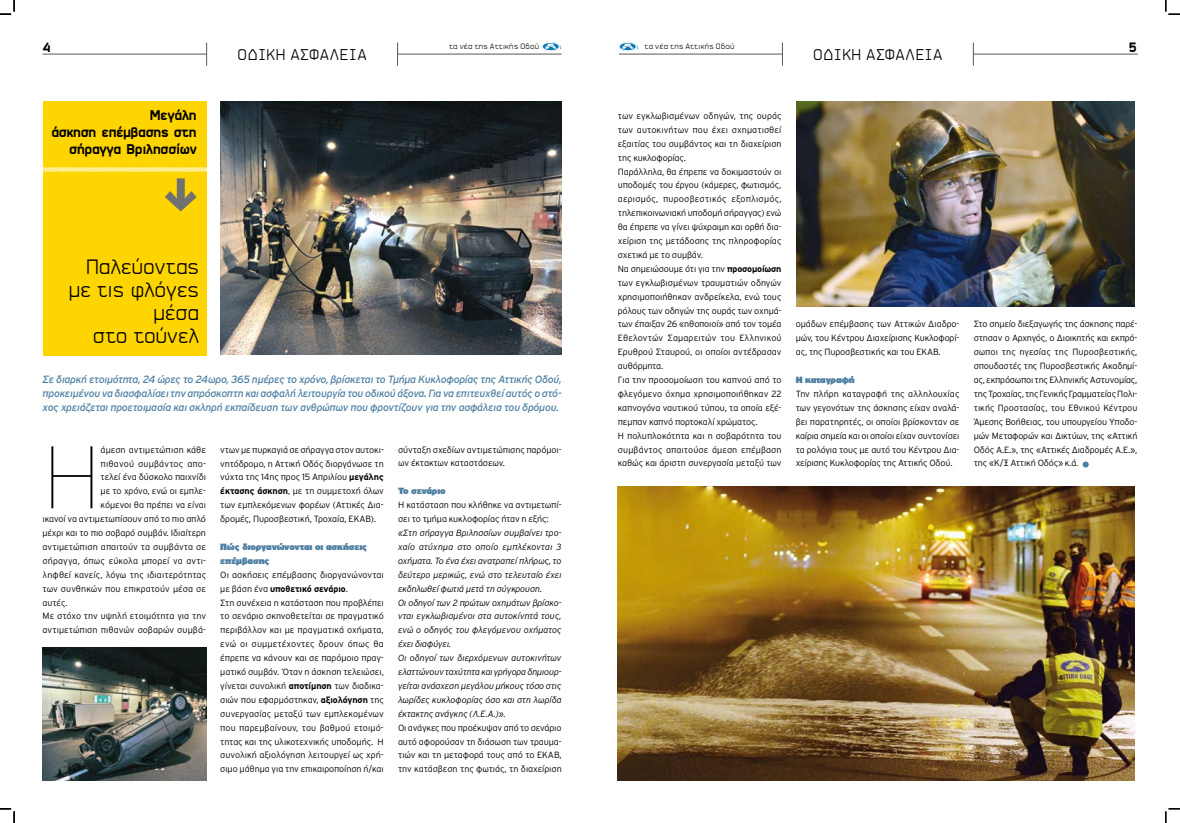
<style>
.page{position:relative;width:1180px;height:823px;background:#fff}
.page>*{position:absolute;margin:0;border:0;box-sizing:border-box;transform-origin:0 0}
.t1{font:100 88.4px "Interstate GR";color:#000}
.t2{font:20px/23px "PF Sector B Light";color:#000;text-align:right}
.t3{font:15px "PF Sector B Light";letter-spacing:.045em;color:#000}
.t4{font:13.5px/17px "PF Sector B Black";letter-spacing:-.01em;color:#000;text-align:right}
.t5{font:13px "PF Sector B Black";color:#000}
.t6{font:italic 10.5px/13.9px "Interstate GR";letter-spacing:-.025em;color:#4d7fa2;text-align:justify}
.t7{font:300 9px/13.9px "Interstate GR";letter-spacing:-.01em;color:#000;text-align:justify}
.t8{font:italic 300 9px/13.9px "Interstate GR";letter-spacing:-.015em;color:#000}
.t9{font:900 9px/13.9px "Interstate GR";letter-spacing:-.015em;color:#4d7fa2}
.t10{font:300 9px "Interstate GR";letter-spacing:.01em;color:#000}
.t11{font:300 9px "Interstate GR";letter-spacing:.015em;color:#000}
.t12{font:300 9px "Interstate GR";letter-spacing:.02em;color:#000}
.t13{font:7.5px "PF Sector B Light";letter-spacing:.04em;color:#000}
.s1{font-weight:700}
</style>
<div class="page">
<svg style="left:0;top:0;width:15px;height:15px"></svg>
<svg style="left:0;top:808px;width:15px;height:14px"></svg>
<hr style="left:43px;top:54px;width:163px;height:1px;background:#58585a">
<hr style="left:398px;top:54px;width:163px;height:1px;background:#58585a">
<svg style="left:206px;top:43px;width:1px;height:23px"></svg>
<svg style="left:397px;top:43px;width:1px;height:23px"></svg>
<svg style="left:542px;top:42px;width:17px;height:9px"></svg>
<svg style="left:1165px;top:0;width:14px;height:15px"></svg>
<svg style="left:1165px;top:808px;width:14px;height:14px"></svg>
<hr style="left:618px;top:54px;width:163px;height:1px;background:#58585a">
<hr style="left:973px;top:54px;width:164px;height:1px;background:#58585a">
<svg style="left:781px;top:43px;width:1px;height:22px"></svg>
<svg style="left:972px;top:43px;width:1px;height:23px"></svg>
<svg style="left:619px;top:42px;width:17px;height:9px"></svg>
<div style="left:43px;top:101px;width:164px;height:254px;background:#ffd500"></div>
<svg style="left:43px;top:167px;width:164px;height:44px"></svg>
<img style="left:220px;top:101px;width:341px;height:253px">
<img style="left:43px;top:647px;width:163px;height:133px">
<svg style="left:1082px;top:461px;width:6px;height:6px"></svg>
<img style="left:796px;top:101px;width:338px;height:205px">
<img style="left:618px;top:486px;width:516px;height:294px">
<h3 class="t5" style="left:42px;top:39px;width:10px">4</h3>
<p class="t13" style="left:449px;top:42px;width:91px">τα νέα της Αττικής Οδού</p>
<p class="t13" style="left:644px;top:42px;width:91px">τα νέα της Αττικής Οδού</p>
<h3 class="t5" style="left:1128px;top:39px;width:10px">5</h3>
<h3 class="t3" style="left:237px;top:45px;width:131px">ΟΔΙΚΗ ΑΣΦΑΛΕΙΑ</h3>
<h3 class="t3" style="left:813px;top:45px;width:131px">ΟΔΙΚΗ ΑΣΦΑΛΕΙΑ</h3>
<h3 class="t4" style="left:51px;top:106px;width:147px">Μεγάλη<br>άσκηση επέμβασης στη σήραγγα Βριλησσίων</h3>
<h2 class="t2" style="left:69px;top:255px;width:131px">Παλεύοντας με τις φλόγες μέσα<br>στο τούνελ</h2>
<p class="t6" style="left:43px;top:372px;width:520px">Σε διαρκή ετοιμότητα, 24 ώρες το 24ωρο, 365 ημέρες το χρόνο, βρίσκεται το Τμήμα Κυκλοφορίας της Αττικής Οδού, προκειμένου να διασφαλίσει την απρόσκοπτη και ασφαλή λειτουργία του οδικού άξονα. Για να επιτευχθεί αυτός ο στό&shy;χος χρειάζεται προετοιμασία και σκληρή εκπαίδευση των ανθρώπων που φροντίζουν για την ασφάλεια του δρόμου.</p>
<h1 class="t1" style="left:43px;top:430px;width:60px">Η</h1>
<p class="t7" style="left:101px;top:442px;width:107px">άμεση αντιμετώπιση κάθε</p>
<p class="t12" style="left:101px;top:458px;width:107px">πιθανού συμβάντος απο-</p>
<p class="t7" style="left:101px;top:470px;width:107px">τελεί ένα δύσκολο παιχνίδι</p>
<p class="t7" style="left:101px;top:484px;width:107px">με το χρόνο, ενώ οι εμπλε-</p>
<p class="t7" style="left:101px;top:497px;width:107px">κόμενοι θα πρέπει να είναι</p>
<p class="t7" style="left:43px;top:511px;width:165px">ικανοί να αντιμετωπίσουν από το πιο απλό</p>
<p class="t7" style="left:43px;top:525px;width:165px">μέχρι και το πιο σοβαρό συμβάν. Ιδιαίτερη</p>
<p class="t7" style="left:43px;top:539px;width:165px">αντιμετώπιση απαιτούν τα συμβάντα σε</p>
<p class="t11" style="left:43px;top:555px;width:165px">σήραγγα, όπως εύκολα μπορεί να αντι-</p>
<p class="t10" style="left:43px;top:569px;width:165px">ληφθεί κανείς, λόγω της ιδιαιτερότητας</p>
<p class="t7" style="left:43px;top:581px;width:165px">των συνθηκών που επικρατούν μέσα σε</p>
<p class="t7" style="left:43px;top:595px;width:27px">αυτές.</p>
<p class="t7" style="left:43px;top:609px;width:165px">Με στόχο την υψηλή ετοιμότητα για την</p>
<p class="t7" style="left:43px;top:622px;width:165px">αντιμετώπιση πιθανών σοβαρών συμβά-</p>
<p class="t7" style="left:220px;top:442px;width:165px">ντων με πυρκαγιά σε σήραγγα στον αυτοκι&shy;νητόδρομο, η Αττική Οδός διοργάνωσε τη νύχτα της 14ης προς 15 Απριλίου <span class="s1">μεγάλης έκτασης άσκηση</span>, με τη συμμετοχή όλων των εμπλεκόμενων φορέων (Αττικές Δια&shy;δρομές, Πυροσβεστική, Τροχαία, ΕΚΑΒ).</p>
<p class="t9" style="left:220px;top:539px;width:148px">Πώς διοργανώνονται οι ασκήσεις επέμβασης</p>
<p class="t7" style="left:220px;top:567px;width:165px;text-align:left">Οι ασκήσεις επέμβασης διοργανώνονται με βάση ένα <span class="s1">υποθετικό σενάριο</span>.<br>Στη συνέχεια η κατάσταση που προβλέπει το σενάριο σκηνοθετείται σε πραγματικό περιβάλλον και με πραγματικά οχήματα, ενώ οι συμμετέχοντες δρουν όπως θα έπρεπε να κάνουν και σε παρόμοιο πραγ&shy;ματικό συμβάν. Όταν η άσκηση τελειώσει, γίνεται συνολική <span class="s1">αποτίμηση</span> των διαδικα&shy;σιών που εφαρμόστηκαν, <span class="s1">αξιολόγηση</span> της συνεργασίας μεταξύ των εμπλεκομένων που παρεμβαίνουν, του βαθμού ετοιμό&shy;τητας και της υλικοτεχνικής υποδομής. Η συνολική αξιολόγηση λειτουργεί ως χρή&shy;σιμο μάθημα για την επικαιροποίηση ή/και</p>
<p class="t7" style="left:398px;top:442px;width:165px">σύνταξη σχεδίων αντιμετώπισης παρόμοι&shy;ων έκτακτων καταστάσεων.</p>
<p class="t9" style="left:398px;top:483px;width:49px">Το σενάριο</p>
<p class="t7" style="left:398px;top:497px;width:165px">Η κατάσταση που κλήθηκε να αντιμετωπί&shy;σει το τμήμα κυκλοφορίας ήταν η εξής:</p>
<p class="t8" style="left:398px;top:525px;width:165px">«Στη σήραγγα Βριλησσίων συμβαίνει τρο&shy;χαίο ατύχημα στο οποίο εμπλέκονται 3 οχήματα. Το ένα έχει ανατραπεί πλήρως, το δεύτερο μερικώς, ενώ στο τελευταίο έχει εκδηλωθεί φωτιά μετά τη σύγκρουση.<br>Οι οδηγοί των 2 πρώτων οχημάτων βρίσκο&shy;νται εγκλωβισμένοι στα αυτοκίνητά τους, ενώ ο οδηγός του φλεγόμενου οχήματος έχει διαφύγει.<br>Οι οδηγοί των διερχόμενων αυτοκινήτων ελαττώνουν ταχύτητα και γρήγορα δημιουρ&shy;γείται ανάσχεση μεγάλου μήκους τόσο στις λωρίδες κυκλοφορίας όσο και στη λωρίδα έκτακτης ανάγκης (Λ.Ε.Α.)».</p>
<p class="t7" style="left:398px;top:720px;width:165px">Οι ανάγκες που προέκυψαν από το σενάριο αυτό αφορούσαν τη διάσωση των τραυμα&shy;τιών και τη μεταφορά τους από το ΕΚΑΒ, την κατάσβεση της φωτιάς, τη διαχείριση</p>
<p class="t7" style="left:617px;top:109px;width:165px;text-align:left">των εγκλωβισμένων οδηγών, της ουράς των αυτοκινήτων που έχει σχηματισθεί εξαιτίας του συμβάντος και τη διαχείριση της κυκλοφορίας.<br>Παράλληλα, θα έπρεπε να δοκιμαστούν οι υποδομές του έργου (κάμερες, φωτισμός, αερισμός, πυροσβεστικός εξοπλισμός, τηλεπικοινωνιακή υποδομή σήραγγας) ενώ θα έπρεπε να γίνει ψύχραιμη και ορθή δια&shy;χείριση της μετάδοσης της πληροφορίας σχετικά με το συμβάν.<br>Να σημειώσουμε ότι για την <span class="s1">προσομοίωση </span>των εγκλωβισμένων τραυματιών οδηγών χρησιμοποιήθηκαν ανδρείκελα, ενώ τους ρόλους των οδηγών της ουράς των οχημά&shy;των έπαιξαν 26 «ηθοποιοί» από τον τομέα Εθελοντών Σαμαρειτών του Ελληνικού Ερυθρού Σταυρού, οι οποίοι αντέδρασαν αυθόρμητα.<br>Για την προσομοίωση του καπνού από το φλεγόμενο όχημα χρησιμοποιήθηκαν 22 καπνογόνα ναυτικού τύπου, τα οποία εξέ&shy;πεμπαν καπνό πορτοκαλί χρώματος.<br>Η πολυπλοκότητα και η σοβαρότητα του συμβάντος απαιτούσε άμεση επέμβαση καθώς και άριστη συνεργασία μεταξύ των</p>
<p class="t7" style="left:795px;top:317px;width:165px">ομάδων επέμβασης των Αττικών Διαδρο&shy;μών, του Κέντρου Διαχείρισης Κυκλοφορί&shy;ας, της Πυροσβεστικής και του ΕΚΑΒ.</p>
<p class="t9" style="left:795px;top:372px;width:61px">Η καταγραφή</p>
<p class="t7" style="left:795px;top:386px;width:165px">Την πλήρη καταγραφή της αλληλουχίας των γεγονότων της άσκησης είχαν αναλά&shy;βει παρατηρητές, οι οποίοι βρίσκονταν σε καίρια σημεία και οι οποίοι είχαν συντονίσει τα ρολόγια τους με αυτό του Κέντρου Δια&shy;χείρισης Κυκλοφορίας της Αττικής Οδού.</p>
<p class="t7" style="left:973px;top:317px;width:165px">Στο σημείο διεξαγωγής της άσκησης παρέ&shy;στησαν ο Αρχηγός, ο Διοικητής και εκπρό&shy;σωποι της ηγεσίας της Πυροσβεστικής, σπουδαστές της Πυροσβεστικής Ακαδημί&shy;ας, εκπρόσωποι της Ελληνικής Αστυνομίας, της Τροχαίας, της Γενικής Γραμματείας Πολι&shy;τικής Προστασίας, του Εθνικού Κέντρου Άμεσης Βοήθειας, του υπουργείου Υποδο&shy;μών Μεταφορών και Δικτύων, της «Αττική Οδός Α.Ε.», της «Αττικές Διαδρομές Α.Ε.», της «Κ/Ξ Αττική Οδός» κ.ά.</p>
</div>
